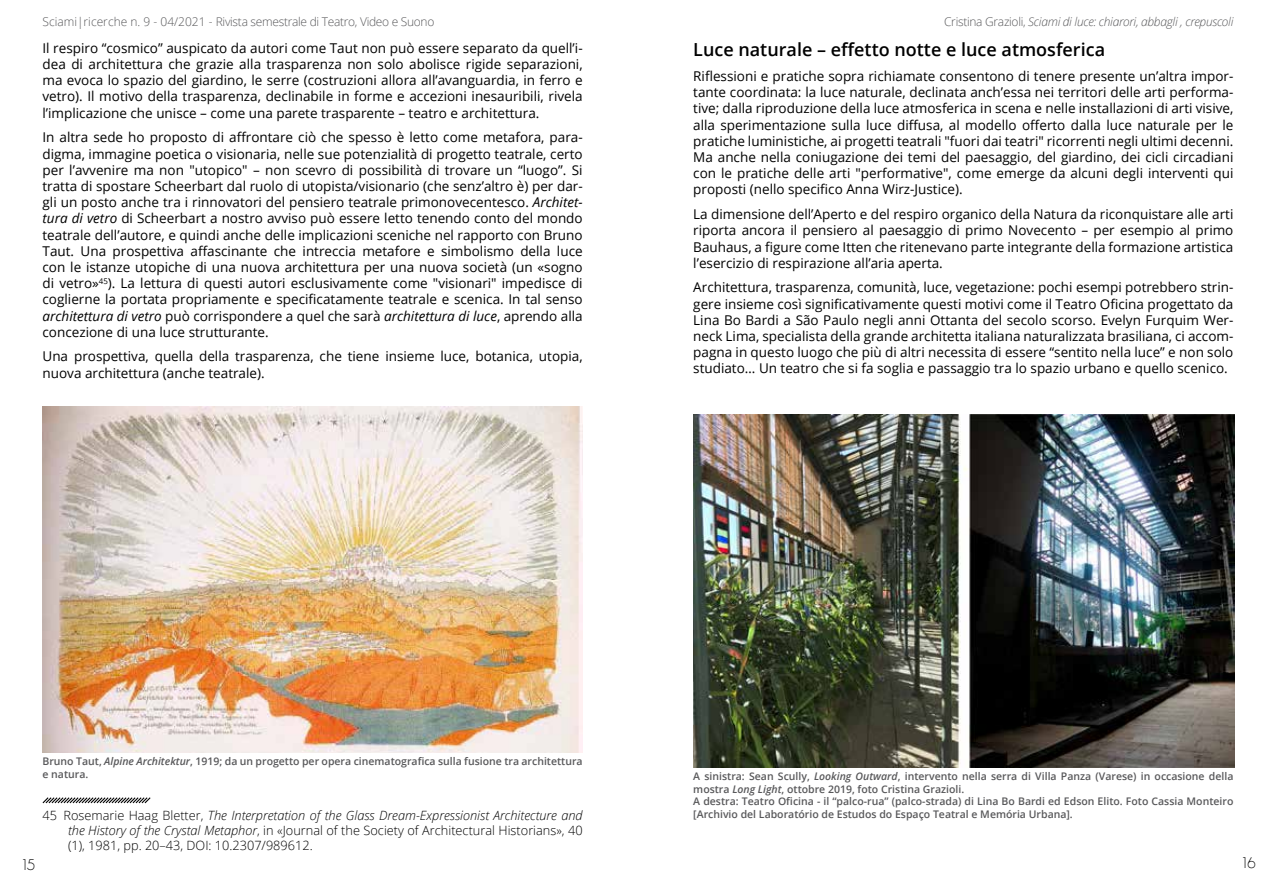
<style>
.page{position:relative;width:1276px;height:893px;background:#fff}
.page>*{position:absolute;margin:0;border:0;box-sizing:border-box;transform-origin:0 0}
.t1{font:600 18px "Open Sans";color:#000}
.t2{font:300 15px "Geosans";color:#000}
.t3{font:13.5px/16.2px "Open Sans";color:#000;text-align:justify}
.t4{font:300 12.75px/15.3px "Open Sans";color:#000;text-align:justify}
.t5{font:300 12px "Open Sans";letter-spacing:-.025em;color:#58585a}
.t6{font:italic 300 12px "Open Sans";letter-spacing:-.025em;color:#58585a}
.t7{font:600 10.5px/12.6px "Open Sans";color:#58585a}
.s1{font-style:normal}
.s2{font-style:italic}
</style>
<div class="page">
<img style="left:693px;top:414px;width:541px;height:354px">
<img style="left:43px;top:406px;width:540px;height:346px">
<svg style="left:42px;top:797px;width:109px;height:7px"></svg>
<p class="t5" style="left:43px;top:14px;width:393px">Sciami|ricerche n. 9 - 04/2021 - Rivista semestrale di Teatro, Video e Suono</p>
<p class="t6" style="left:944px;top:14px;width:291px"><span class="s1">Cristina Grazioli,</span> Sciami di luce: chiarori, abbagli , crepuscoli</p>
<h1 class="t1" style="left:693px;top:37px;width:413px">Luce naturale – effetto notte e luce atmosferica</h1>
<p class="t3" style="left:693px;top:68px;width:542px">Riflessioni e pratiche sopra richiamate consentono di tenere presente un’altra impor&shy;tante coordinata: la luce naturale, declinata anch’essa nei territori delle arti performa&shy;tive; dalla riproduzione della luce atmosferica in scena e nelle installazioni di arti visive, alla sperimentazione sulla luce diffusa, al modello offerto dalla luce naturale per le pratiche luministiche, ai progetti teatrali "fuori dai teatri" ricorrenti negli ultimi decenni.<br>Ma anche nella coniugazione dei temi del paesaggio, del giardino, dei cicli circadiani con le pratiche delle arti "performative", come emerge da alcuni degli interventi qui proposti (nello specifico Anna Wirz-Justice).</p>
<p class="t3" style="left:693px;top:206px;width:542px">La dimensione dell’Aperto e del respiro organico della Natura da riconquistare alle arti riporta ancora il pensiero al paesaggio di primo Novecento – per esempio al primo Bauhaus, a figure come Itten che ritenevano parte integrante della formazione artistica l’esercizio di respirazione all’aria aperta.</p>
<p class="t3" style="left:693px;top:279px;width:542px">Architettura, trasparenza, comunità, luce, vegetazione: pochi esempi potrebbero strin&shy;gere insieme così significativamente questi motivi come il Teatro Oficina progettato da Lina Bo Bardi a São Paulo negli anni Ottanta del secolo scorso. Evelyn Furquim Wer&shy;neck Lima, specialista della grande architetta italiana naturalizzata brasiliana, ci accom&shy;pagna in questo luogo che più di altri necessita di essere “sentito nella luce” e non solo studiato… Un teatro che si fa soglia e passaggio tra lo spazio urbano e quello scenico.</p>
<p class="t3" style="left:43px;top:40px;width:542px">Il respiro “cosmico” auspicato da autori come Taut non può essere separato da quell’i&shy;dea di architettura che grazie alla trasparenza non solo abolisce rigide separazioni, ma evoca lo spazio del giardino, le serre (costruzioni allora all’avanguardia, in ferro e vetro). Il motivo della trasparenza, declinabile in forme e accezioni inesauribili, rivela l’implicazione che unisce – come una parete trasparente – teatro e architettura.</p>
<p class="t3" style="left:43px;top:129px;width:542px">In altra sede ho proposto di affrontare ciò che spesso è letto come metafora, para&shy;digma, immagine poetica o visionaria, nelle sue potenzialità di progetto teatrale, certo per l’avvenire ma non "utopico" – non scevro di possibilità di trovare un “luogo”. Si tratta di spostare Scheerbart dal ruolo di utopista/visionario (che senz’altro è) per dar&shy;gli un posto anche tra i rinnovatori del pensiero teatrale primonovecentesco. <span class="s2">Architet&shy;tura di vetro</span> di Scheerbart a nostro avviso può essere letto tenendo conto del mondo teatrale dell’autore, e quindi anche delle implicazioni sceniche nel rapporto con Bruno Taut. Una prospettiva affascinante che intreccia metafore e simbolismo della luce con le istanze utopiche di una nuova architettura per una nuova società (un «sogno di vetro»<sup>45</sup>). La lettura di questi autori esclusivamente come "visionari" impedisce di coglierne la portata propriamente e specificatamente teatrale e scenica. In tal senso <span class="s2">architettura di vetro</span> può corrispondere a quel che sarà <span class="s2">architettura di luce</span>, aprendo alla concezione di una luce strutturante.</p>
<p class="t3" style="left:43px;top:348px;width:542px">Una prospettiva, quella della trasparenza, che tiene insieme luce, botanica, utopia, nuova architettura (anche teatrale).</p>
<p class="t7" style="left:43px;top:755px;width:542px">Bruno Taut, <span class="s2">Alpine Architektur</span>, 1919; da un progetto per opera cinematografica sulla fusione tra architettura e natura.</p>
<p class="t4" style="left:68px;top:807px;width:516px;text-indent:-26px">45 Rosemarie Haag Bletter, <span class="s2">The Interpretation of the Glass Dream-Expressionist Architecture and the History of the Crystal Metaphor</span>, in «Journal of the Society of Architectural Historians», 40 (1), 1981, pp. 20–43, DOI: 10.2307/989612.</p>
<p class="t7" style="left:693px;top:770px;width:542px">A sinistra: Sean Scully, <span class="s2">Looking Outward</span>, intervento nella serra di Villa Panza (Varese) in occasione della mostra <span class="s2">Long Light</span>, ottobre 2019, foto Cristina Grazioli.<br>A destra: Teatro Oficina - il “palco-rua” (palco-strada) di Lina Bo Bardi ed Edson Elito. Foto Cassia Monteiro [Archivio del Laboratório de Estudos do Espaço Teatral e Memória Urbana].</p>
<p class="t2" style="left:20px;top:856px;width:16px">15</p>
<p class="t2" style="left:1240px;top:854px;width:16px">16</p>
</div>
